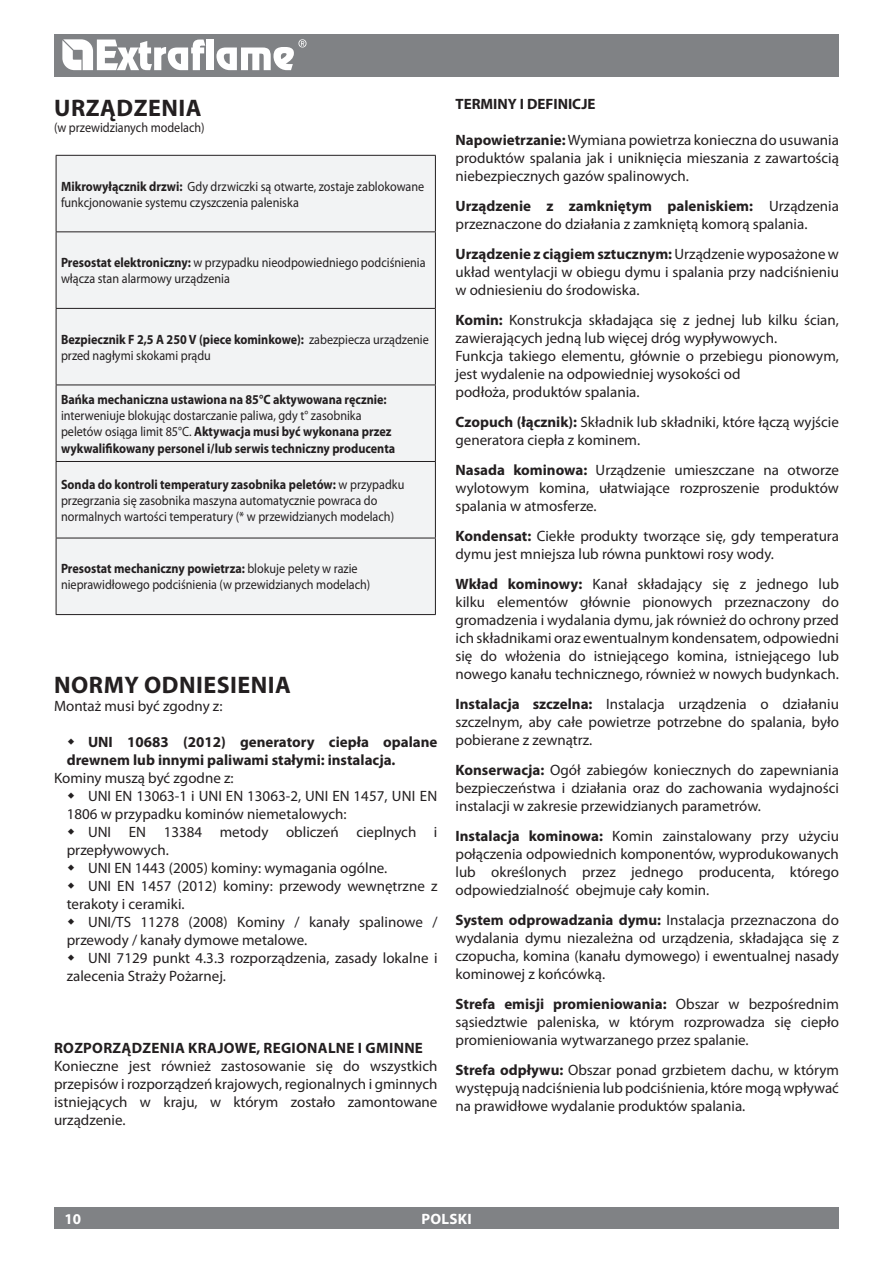
<style>
.page{position:relative;width:893px;height:1263px;background:#fff}
.page>*{position:absolute;margin:0;border:0;box-sizing:border-box;transform-origin:0 0}
.Capitolo{font:700 24px "Myriad Pro";letter-spacing:.02em;color:#231f20}
.Testo_normale{font:15px/18px "Myriad Pro";color:#231f20;text-align:justify}
.Testo_normale-2{font:700 15px/18px "Myriad Pro";color:#231f20}
.Testo_normale-3{font:700 15px "Myriad Pro";letter-spacing:.02em;color:#231f20}
.t1{font:700 15px "Myriad Pro";letter-spacing:.02em;color:#fff}
.Testo_normale-4{font:13.5px/16.2px "Myriad Pro";color:#231f20;scale:.9 1}
.Testo_normale-5{font:700 13.5px/16.2px "Myriad Pro";color:#231f20;scale:.9 1}
.Capitolo-2{font:13.5px "Myriad Pro";color:#231f20;scale:.9 1}
.s1{font-weight:700}
.s2{font-weight:400}
</style>
<div class="page">
<div style="left:54px;top:34px;width:785px;height:43px;background:#808285"></div>
<div style="left:54px;top:1208px;width:785px;height:21px;background:#808285"></div>
<svg style="left:62px;top:39px;width:143px;height:31px"></svg>
<div style="left:207px;top:40px;width:7px;height:30px;background:#fff"></div>
<svg style="left:216px;top:39px;width:90px;height:31px"></svg>
<div style="left:57px;top:156px;width:378px;height:458px;background:#f2f3f4"></div>
<hr style="left:56px;top:155px;width:380px;height:1px;background:#231f20">
<hr style="left:56px;top:156px;width:1px;height:75px;background:#231f20">
<hr style="left:435px;top:156px;width:1px;height:75px;background:#231f20">
<hr style="left:56px;top:231px;width:380px;height:1px;background:#231f20">
<hr style="left:56px;top:232px;width:1px;height:76px;background:#231f20">
<hr style="left:435px;top:232px;width:1px;height:76px;background:#231f20">
<hr style="left:56px;top:308px;width:380px;height:1px;background:#231f20">
<hr style="left:56px;top:309px;width:1px;height:76px;background:#231f20">
<hr style="left:435px;top:309px;width:1px;height:76px;background:#231f20">
<hr style="left:56px;top:385px;width:380px;height:1px;background:#231f20">
<hr style="left:56px;top:385px;width:1px;height:76px;background:#231f20">
<hr style="left:435px;top:385px;width:1px;height:76px;background:#231f20">
<hr style="left:56px;top:461px;width:380px;height:1px;background:#231f20">
<hr style="left:56px;top:462px;width:1px;height:76px;background:#231f20">
<hr style="left:435px;top:462px;width:1px;height:76px;background:#231f20">
<hr style="left:56px;top:538px;width:1px;height:76px;background:#231f20">
<hr style="left:435px;top:538px;width:1px;height:76px;background:#231f20">
<hr style="left:56px;top:538px;width:380px;height:1px;background:#231f20">
<hr style="left:56px;top:614px;width:380px;height:1px;background:#231f20">
<p class="Capitolo" style="left:54px;top:92px;width:149px">URZĄDZENIA</p>
<p class="Capitolo-2" style="left:54px;top:119px;width:169px">(w przewidzianych modelach)</p>
<p class="Testo_normale-4" style="left:61px;top:178px;width:405px"><span class="s1">Mikrowyłącznik drzwi:</span> Gdy drzwiczki są otwarte, zostaje zablokowane funkcjonowanie systemu czyszczenia paleniska</p>
<p class="Testo_normale-4" style="left:61px;top:254px;width:407px"><span class="s1">Presostat elektroniczny:</span> w przypadku nieodpowiedniego podciśnienia włącza stan alarmowy urządzenia</p>
<p class="Testo_normale-4" style="left:61px;top:331px;width:410px"><span class="s1">Bezpiecznik F 2,5 A 250 V (piece kominkowe):</span> zabezpiecza urządzenie przed nagłymi skokami prądu</p>
<p class="Testo_normale-5" style="left:61px;top:391px;width:373px">Bańka mechaniczna ustawiona na 85°C aktywowana ręcznie: <span class="s2">interweniuje blokując dostarczanie paliwa, gdy t° zasobnika peletów osiąga limit 85°C.</span> Aktywacja musi być wykonana przez wykwalifikowany personel i/lub serwis techniczny producenta</p>
<p class="Testo_normale-4" style="left:61px;top:476px;width:383px"><span class="s1">Sonda do kontroli temperatury zasobnika peletów:</span> w przypadku przegrzania się zasobnika maszyna automatycznie powraca do normalnych wartości temperatury (* w przewidzianych modelach)</p>
<p class="Testo_normale-4" style="left:61px;top:560px;width:345px"><span class="s1">Presostat mechaniczny powietrza:</span> blokuje pelety w razie nieprawidłowego podciśnienia (w przewidzianych modelach)</p>
<p class="Capitolo" style="left:54px;top:669px;width:238px">NORMY ODNIESIENIA</p>
<p class="Testo_normale" style="left:54px;top:696px;width:170px">Montaż musi być zgodny z:</p>
<p class="Testo_normale-2" style="left:67px;top:732px;width:372px;text-indent:21px">UNI 10683 (2012) generatory ciepła opalane drewnem lub innymi paliwami stałymi: instalacja.</p>
<p class="Testo_normale" style="left:54px;top:768px;width:181px">Kominy muszą być zgodne z:</p>
<p class="Testo_normale" style="left:67px;top:786px;width:372px;text-indent:21px">UNI EN 13063-1 i UNI EN 13063-2, UNI EN 1457, UNI EN<br>1806 w przypadku kominów niemetalowych:</p>
<p class="Testo_normale" style="left:67px;top:822px;width:372px;text-indent:21px">UNI EN 13384 metody obliczeń cieplnych i przepływowych.</p>
<p class="Testo_normale" style="left:88px;top:858px;width:301px">UNI EN 1443 (2005) kominy: wymagania ogólne.</p>
<p class="Testo_normale" style="left:67px;top:876px;width:372px;text-indent:21px">UNI EN 1457 (2012) kominy: przewody wewnętrzne z terakoty i ceramiki.</p>
<p class="Testo_normale" style="left:67px;top:912px;width:372px;text-indent:21px">UNI/TS 11278 (2008) Kominy / kanały spalinowe / przewody / kanały dymowe metalowe.</p>
<p class="Testo_normale" style="left:67px;top:948px;width:372px;text-indent:21px">UNI 7129 punkt 4.3.3 rozporządzenia, zasady lokalne i zalecenia Straży Pożarnej.</p>
<p class="Testo_normale-3" style="left:54px;top:1038px;width:370px">ROZPORZĄDZENIA KRAJOWE, REGIONALNE I GMINNE</p>
<p class="Testo_normale" style="left:54px;top:1056px;width:385px">Konieczne jest również zastosowanie się do wszystkich przepisów i rozporządzeń krajowych, regionalnych i gminnych istniejących w kraju, w którym zostało zamontowane urządzenie.</p>
<p class="Testo_normale-2" style="left:455px;top:95px;width:142px">TERMINY I DEFINICJE</p>
<p class="Testo_normale" style="left:455px;top:131px;width:385px"><span class="s1">Napowietrzanie:</span> Wymiana powietrza konieczna do usuwania produktów spalania jak i uniknięcia mieszania z zawartością niebezpiecznych gazów spalinowych.</p>
<p class="Testo_normale" style="left:455px;top:197px;width:385px"><span class="s1">Urządzenie z zamkniętym paleniskiem:</span> Urządzenia przeznaczone do działania z zamkniętą komorą spalania.</p>
<p class="Testo_normale" style="left:455px;top:245px;width:385px"><span class="s1">Urządzenie z ciągiem sztucznym:</span> Urządzenie wyposażone w układ wentylacji w obiegu dymu i spalania przy nadciśnieniu w odniesieniu do środowiska.</p>
<p class="Testo_normale" style="left:455px;top:311px;width:385px"><span class="s1">Komin:</span> Konstrukcja składająca się z jednej lub kilku ścian, zawierających jedną lub więcej dróg wypływowych.</p>
<p class="Testo_normale" style="left:455px;top:347px;width:385px">Funkcja takiego elementu, głównie o przebiegu pionowym, jest wydalenie na odpowiedniej wysokości od</p>
<p class="Testo_normale" style="left:455px;top:383px;width:186px">podłoża, produktów spalania.</p>
<p class="Testo_normale" style="left:455px;top:413px;width:385px"><span class="s1">Czopuch (łącznik):</span> Składnik lub składniki, które łączą wyjście generatora ciepła z kominem.</p>
<p class="Testo_normale" style="left:455px;top:461px;width:385px"><span class="s1">Nasada kominowa:</span> Urządzenie umieszczane na otworze wylotowym komina, ułatwiające rozproszenie produktów spalania w atmosferze.</p>
<p class="Testo_normale" style="left:455px;top:527px;width:385px"><span class="s1">Kondensat:</span> Ciekłe produkty tworzące się, gdy temperatura dymu jest mniejsza lub równa punktowi rosy wody.</p>
<p class="Testo_normale" style="left:455px;top:575px;width:385px"><span class="s1">Wkład kominowy:</span> Kanał składający się z jednego lub kilku elementów głównie pionowych przeznaczony do gromadzenia i wydalania dymu, jak również do ochrony przed ich składnikami oraz ewentualnym kondensatem, odpowiedni się do włożenia do istniejącego komina, istniejącego lub nowego kanału technicznego, również w nowych budynkach.</p>
<p class="Testo_normale" style="left:455px;top:695px;width:385px"><span class="s1">Instalacja szczelna:</span> Instalacja urządzenia o działaniu szczelnym, aby całe powietrze potrzebne do spalania, było pobierane z zewnątrz.</p>
<p class="Testo_normale" style="left:455px;top:761px;width:385px"><span class="s1">Konserwacja:</span> Ogół zabiegów koniecznych do zapewniania bezpieczeństwa i działania oraz do zachowania wydajności instalacji w zakresie przewidzianych parametrów.</p>
<p class="Testo_normale" style="left:455px;top:827px;width:385px"><span class="s1">Instalacja kominowa:</span> Komin zainstalowany przy użyciu połączenia odpowiednich komponentów, wyprodukowanych lub określonych przez jednego producenta, którego odpowiedzialność obejmuje cały komin.</p>
<p class="Testo_normale" style="left:455px;top:911px;width:385px"><span class="s1">System odprowadzania dymu:</span> Instalacja przeznaczona do wydalania dymu niezależna od urządzenia, składająca się z czopucha, komina (kanału dymowego) i ewentualnej nasady kominowej z końcówką.</p>
<p class="Testo_normale" style="left:455px;top:995px;width:385px"><span class="s1">Strefa emisji promieniowania:</span> Obszar w bezpośrednim sąsiedztwie paleniska, w którym rozprowadza się ciepło promieniowania wytwarzanego przez spalanie.</p>
<p class="Testo_normale" style="left:455px;top:1061px;width:385px"><span class="s1">Strefa odpływu:</span> Obszar ponad grzbietem dachu, w którym występują nadciśnienia lub podciśnienia, które mogą wpływać na prawidłowe wydalanie produktów spalania.</p>
<p class="t1" style="left:65px;top:1209px;width:18px">10</p>
<p class="t1" style="left:421px;top:1209px;width:52px">POLSKI</p>
</div>
